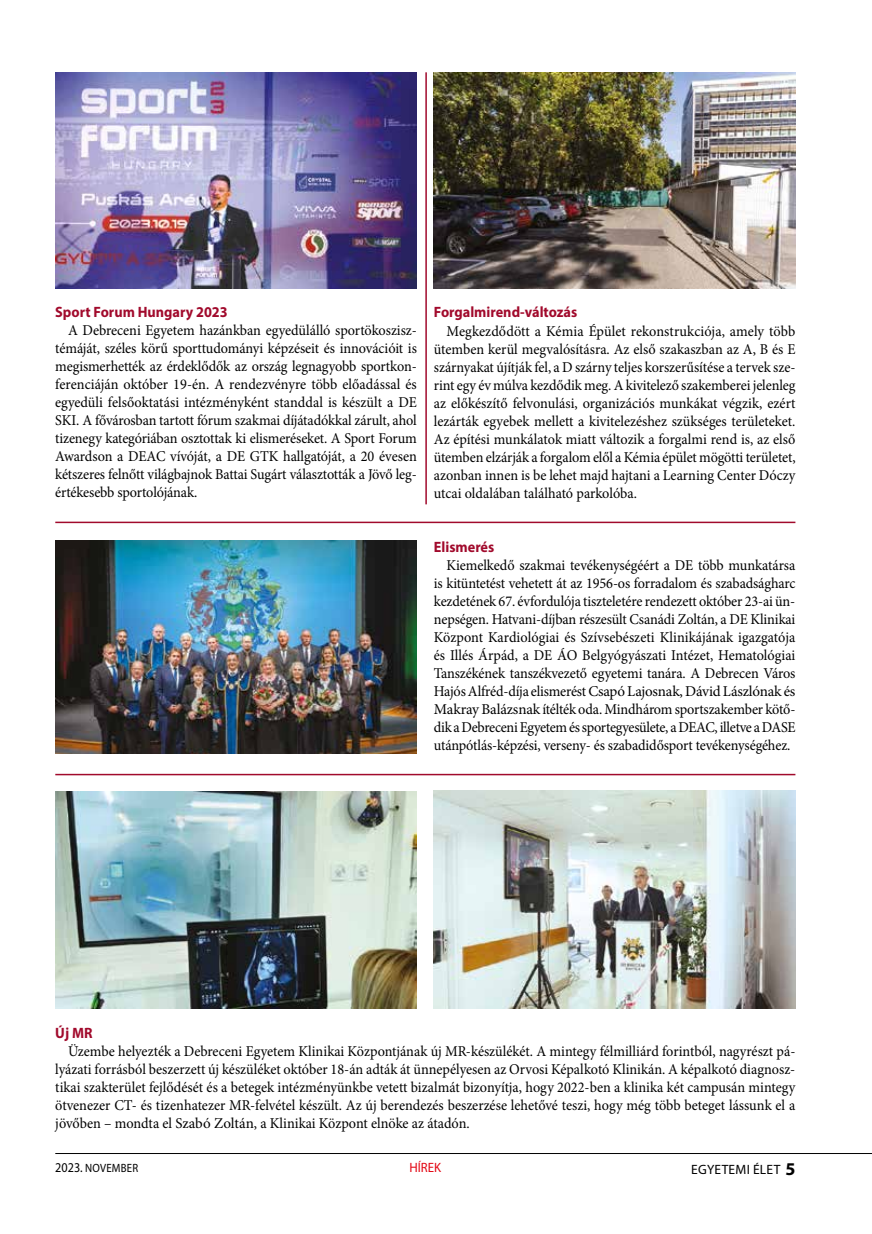
<style>
.page{position:relative;width:872px;height:1234px;background:#fff}
.page>*{position:absolute;margin:0;border:0;box-sizing:border-box;transform-origin:0 0}
.t1{font:15px/18px "Minion Pro";letter-spacing:-.01em;color:#000;text-align:justify;scale:.95 1}
.t2{font:700 15px "Myriad Pro";color:#a10a2c;scale:.95 1}
.t3{font:13.5px "Myriad Pro";letter-spacing:.02em;color:#000}
.t4{font:13.5px "Myriad Pro";color:#e30613;scale:.95 1}
.t5{font:12px "Myriad Pro";letter-spacing:.02em;color:#000;scale:.9 1}
.s1{font-size:13.5px}
.s2{font-weight:700;font-size:18px}
</style>
<div class="page">
<hr style="left:55px;top:1152px;width:817px;height:1px;background:#000">
<img style="left:55px;top:540px;width:362px;height:213px">
<img style="left:434px;top:72px;width:361px;height:216px">
<img style="left:55px;top:72px;width:362px;height:216px">
<img style="left:55px;top:791px;width:362px;height:217px">
<img style="left:434px;top:790px;width:361px;height:218px">
<hr style="left:425px;top:72px;width:2px;height:432px;background:#a10a2c">
<hr style="left:55px;top:773px;width:740px;height:2px;background:#a10a2c">
<hr style="left:55px;top:521px;width:740px;height:2px;background:#a10a2c">
<p class="t2" style="left:55px;top:302px;width:183px">Sport Forum Hungary 2023</p>
<p class="t1" style="left:55px;top:321px;width:382px;text-indent:13px">A Debreceni Egyetem hazánkban egyedülálló sportökoszisz&shy;témáját, széles körű sporttudományi képzéseit és innovációit is megismerhették az érdeklődők az ország legnagyobb sportkon&shy;ferenciáján október 19-én. A rendezvényre több előadással és egyedüli felsőoktatási intézményként standdal is készült a DE SKI. A fővárosban tartott fórum szakmai díjátadókkal zárult, ahol tizenegy kategóriában osztottak ki elismeréseket. A Sport Forum Awardson a DEAC vívóját, a DE GTK hallgatóját, a 20 évesen kétszeres felnőtt világbajnok Battai Sugárt választották a Jövő leg&shy;értékesebb sportolójának.</p>
<p class="t2" style="left:434px;top:302px;width:152px">Forgalmirend-változás</p>
<p class="t1" style="left:434px;top:322px;width:382px;text-indent:13px">Megkezdődött a Kémia Épület rekonstrukciója, amely több ütemben kerül megvalósításra. Az első szakaszban az A, B és E szárnyakat újítják fel, a D szárny teljes korszerűsítése a tervek sze&shy;rint egy év múlva kezdődik meg. A kivitelező szakemberei jelenleg az előkészítő felvonulási, organizációs munkákat végzik, ezért lezárták egyebek mellett a kivitelezéshez szükséges területeket.<br>Az építési munkálatok miatt változik a forgalmi rend is, az első ütemben elzárják a forgalom elől a Kémia épület mögötti területet, azonban innen is be lehet majd hajtani a Learning Center Dóczy utcai oldalában található parkolóba.</p>
<p class="t2" style="left:434px;top:536px;width:65px">Elismerés</p>
<p class="t1" style="left:434px;top:556px;width:382px;text-indent:13px">Kiemelkedő szakmai tevékenységéért a DE több munkatársa is kitüntetést vehetett át az 1956-os forradalom és szabadságharc kezdetének 67. évfordulója tiszteletére rendezett október 23-ai ün&shy;nepségen. Hatvani-díjban részesült Csanádi Zoltán, a DE Klinikai Központ Kardiológiai és Szívsebészeti Klinikájának igazgatója és Illés Árpád, a DE ÁO Belgyógyászati Intézet, Hematológiai Tanszékének tanszékvezető egyetemi tanára. A Debrecen Város Hajós Alfréd-díja elismerést Csapó Lajosnak, Dávid Lászlónak és Makray Balázsnak ítélték oda. Mindhárom sportszakember kötő&shy;dik a Debreceni Egyetem és sportegyesülete, a DEAC, illetve a DASE utánpótlás-képzési, verseny- és szabadidősport tevékenységéhez.</p>
<p class="t2" style="left:55px;top:1022px;width:41px">Új MR</p>
<p class="t1" style="left:55px;top:1042px;width:780px;text-indent:13px">Üzembe helyezték a Debreceni Egyetem Klinikai Központjának új MR-készülékét. A mintegy félmilliárd forintból, nagyrészt pá&shy;lyázati forrásból beszerzett új készüléket október 18-án adták át ünnepélyesen az Orvosi Képalkotó Klinikán. A képalkotó diagnosz&shy;tikai szakterület fejlődését és a betegek intézményünkbe vetett bizalmát bizonyítja, hogy 2022-ben a klinika két campusán mintegy ötvenezer CT- és tizenhatezer MR-felvétel készült. Az új berendezés beszerzése lehetővé teszi, hogy még több beteget lássunk el a jövőben – mondta el Szabó Zoltán, a Klinikai Központ elnöke az átadón.</p>
<p class="t5" style="left:55px;top:1159px;width:94px"><span class="s1">2023.</span> NOVEMBER</p>
<p class="t4" style="left:409px;top:1158px;width:35px">HÍREK</p>
<p class="t3" style="left:691px;top:1160px;width:106px">EGYETEMI ÉLET <span class="s2">5</span></p>
</div>
